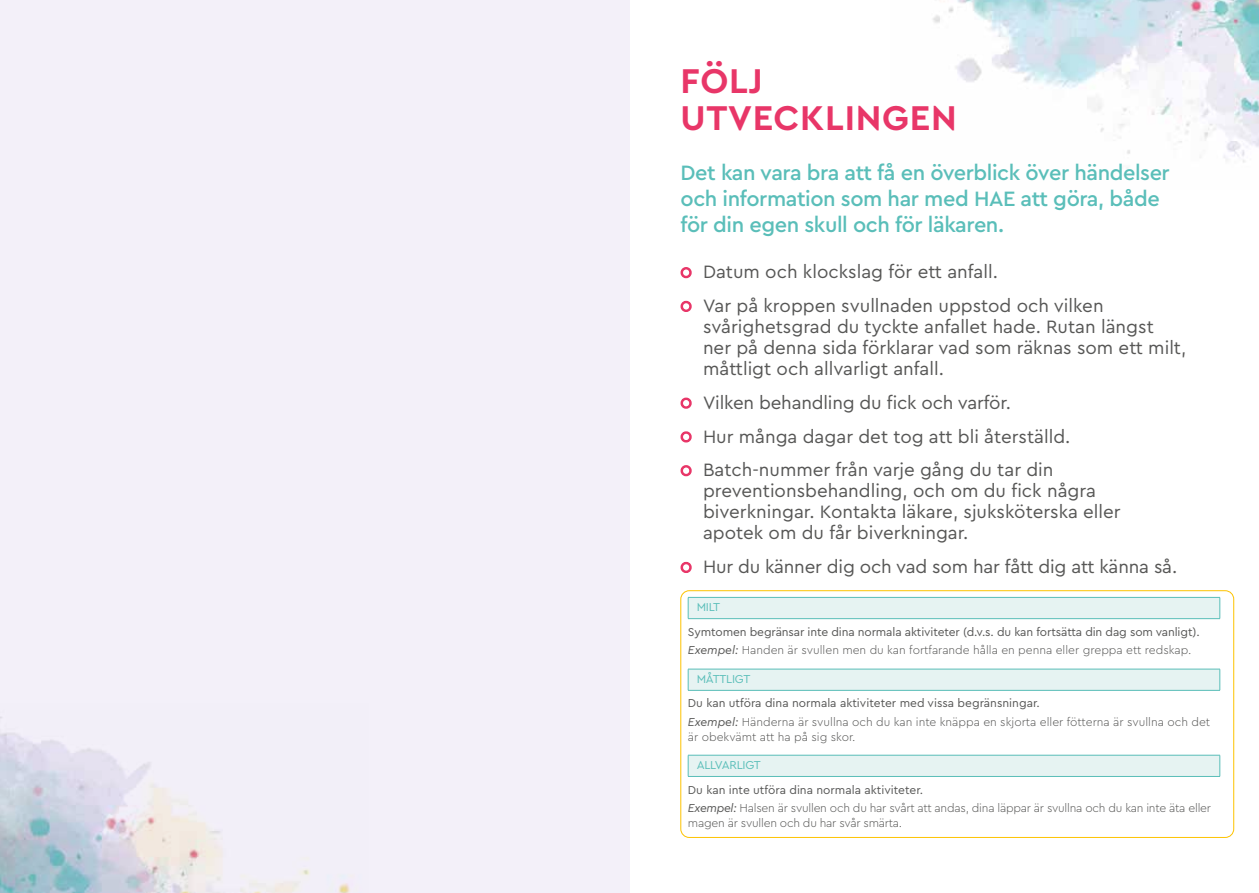
<style>
.page{position:relative;width:1259px;height:893px;background:#fff}
.page>*{position:absolute;margin:0;border:0;box-sizing:border-box;transform-origin:0 0}
.t1{font:700 36px/37.5px "Cera Pro";letter-spacing:.02em;color:#e83668}
.t2{font:500 21.75px/25.7px "Cera Pro";letter-spacing:-.02em;color:#5abeb9}
.t3{font:18.75px/21px "Cera Pro";color:#575756}
.t4{font:300 12px/18.6px "Cera Pro";color:#575756}
.t5{font:12px/18.6px "Cera Pro";letter-spacing:-.01em;color:#575756}
.t6{font:300 12px/18.6px "Cera Pro";letter-spacing:-.02em;color:#575756}
.t7{font:12px "Cera Pro";letter-spacing:-.02em;color:#5abeb9}
.s1{font-style:italic}
.s2{font-weight:300}
.s3{font-weight:400}
.s4{font-weight:400;font-style:italic}
</style>
<div class="page">
<img style="left:933px;top:0;width:326px;height:163px">
<div style="left:0;top:0;width:629px;height:893px;background:#f3f0f9"></div>
<img style="left:0;top:717px;width:350px;height:176px">
<div style="left:680px;top:590px;width:554px;height:248px;border:1px solid #fdc300;border-radius:9px"></div>
<svg style="left:680px;top:267px;width:12px;height:12px"></svg>
<svg style="left:680px;top:300px;width:12px;height:12px"></svg>
<svg style="left:680px;top:397px;width:12px;height:12px"></svg>
<svg style="left:680px;top:431px;width:12px;height:12px"></svg>
<svg style="left:680px;top:465px;width:12px;height:12px"></svg>
<svg style="left:680px;top:561px;width:12px;height:12px"></svg>
<div style="left:688px;top:597px;width:531px;height:22px;background:#e6f3f2"></div>
<hr style="left:688px;top:597px;width:532px;height:1px;background:#5abeb9">
<svg style="left:688px;top:598px;width:1px;height:20px"></svg>
<svg style="left:1219px;top:598px;width:1px;height:20px"></svg>
<hr style="left:688px;top:618px;width:532px;height:1px;background:#5abeb9">
<div style="left:688px;top:669px;width:531px;height:21px;background:#e6f3f2"></div>
<hr style="left:688px;top:669px;width:532px;height:1px;background:#5abeb9">
<svg style="left:688px;top:669px;width:1px;height:21px"></svg>
<svg style="left:1219px;top:669px;width:1px;height:21px"></svg>
<hr style="left:688px;top:690px;width:532px;height:1px;background:#5abeb9">
<div style="left:688px;top:755px;width:531px;height:21px;background:#e6f3f2"></div>
<hr style="left:688px;top:755px;width:532px;height:1px;background:#5abeb9">
<svg style="left:688px;top:755px;width:1px;height:21px"></svg>
<svg style="left:1219px;top:755px;width:1px;height:21px"></svg>
<hr style="left:688px;top:776px;width:532px;height:1px;background:#5abeb9">
<h1 class="t1" style="left:680px;top:61px;width:278px">FÖLJ<br>UTVECKLINGEN</h1>
<p class="t2" style="left:680px;top:159px;width:491px">Det kan vara bra att få en överblick över händelser och information som har med HAE att göra, både för din egen skull och för läkaren.</p>
<p class="t3" style="left:703px;top:254px;width:402px;line-height:33.8px">Datum och klockslag för ett anfall.<br>Var på kroppen svullnaden uppstod och vilken</p>
<p class="t3" style="left:703px;top:315px;width:485px">svårighetsgrad du tyckte anfallet hade. Rutan längst ner på denna sida förklarar vad som räknas som ett milt, måttligt och allvarligt anfall.</p>
<p class="t3" style="left:703px;top:385px;width:369px;line-height:33.8px">Vilken behandling du fick och varför.<br>Hur många dagar det tog att bli återställd.<br>Batch-nummer från varje gång du tar din</p>
<p class="t3" style="left:703px;top:480px;width:419px">preventionsbehandling, och om du fick några biverkningar. Kontakta läkare, sjuksköterska eller apotek om du får biverkningar.</p>
<p class="t3" style="left:703px;top:555px;width:476px">Hur du känner dig och vad som har fått dig att känna så.</p>
<p class="t7" style="left:696px;top:599px;width:25px">MILT</p>
<p class="t5" style="left:688px;top:622px;width:513px">Symtomen begränsar inte dina normala aktiviteter (d.v.s. du kan fortsätta din dag som vanligt).<br><span class="s1">Exempel:</span> <span class="s2">Handen är svullen men du kan fortfarande hålla en penna eller greppa ett redskap.</span></p>
<p class="t7" style="left:696px;top:671px;width:55px">MÅTTLIGT</p>
<p class="t4" style="left:688px;top:694px;width:524px"><span class="s3">Du kan utföra dina normala aktiviteter med vissa begränsningar.<br></span><span class="s4">Exempel:</span> Händerna är svullna och du kan inte knäppa en skjorta eller fötterna är svullna och det</p>
<p class="t4" style="left:688px;top:727px;width:169px">är obekvämt att ha på sig skor.</p>
<p class="t7" style="left:696px;top:757px;width:66px">ALLVARLIGT</p>
<p class="t6" style="left:688px;top:780px;width:524px"><span class="s3">Du kan inte utföra dina normala aktiviteter.<br></span><span class="s4">Exempel:</span> Halsen är svullen och du har svårt att andas, dina läppar är svullna och du kan inte äta eller</p>
<p class="t6" style="left:688px;top:813px;width:216px">magen är svullen och du har svår smärta.</p>
</div>
